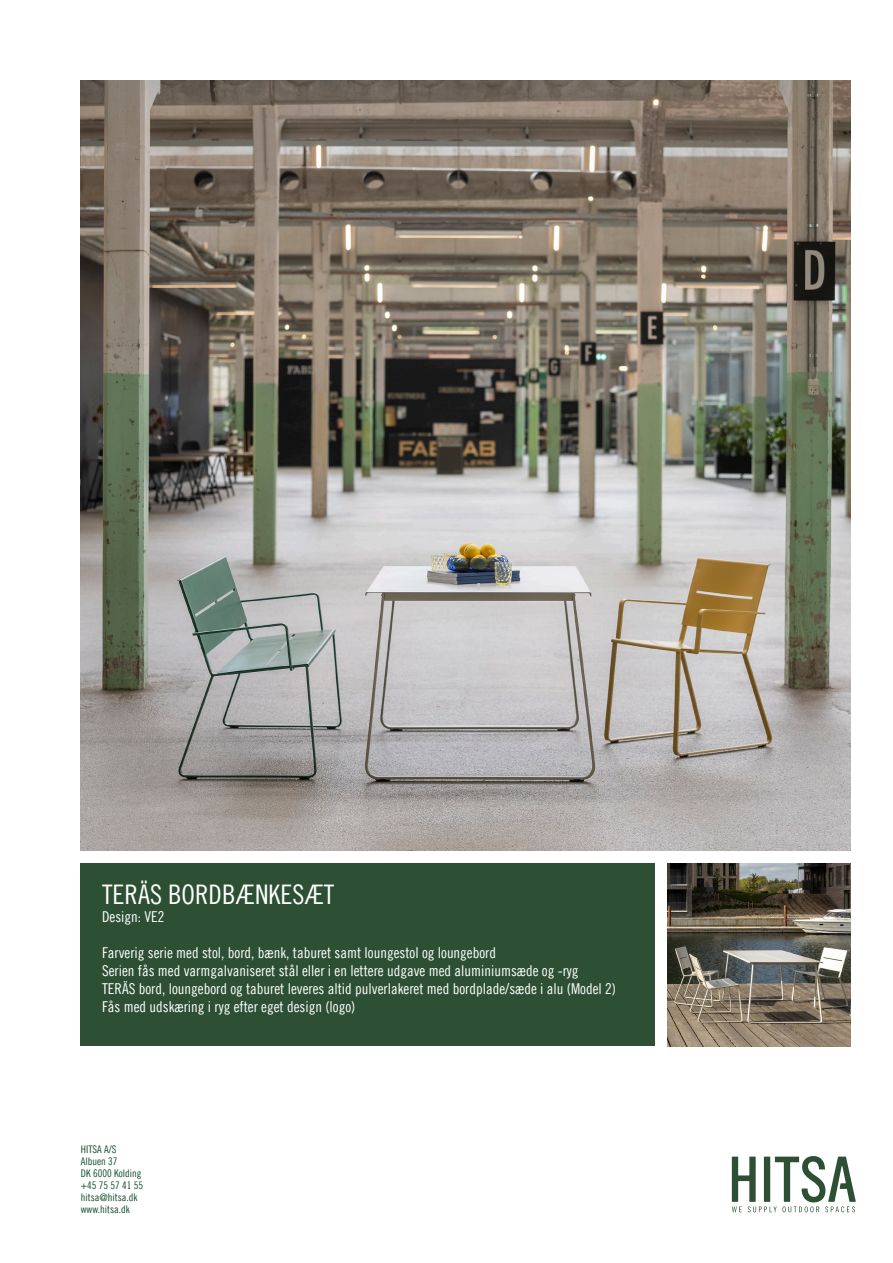
<style>
.page{position:relative;width:893px;height:1263px;background:#fff}
.page>*{position:absolute;margin:0;border:0;box-sizing:border-box;transform-origin:0 0}
.t1{font:27px "Trade Gothic LT Pro Cn 18";color:#fff}
.t2{font:15px "Trade Gothic LT Pro Cn 18";color:#fff}
.t3{font:10.5px/12px "Trade Gothic LT Pro Cn 18";color:#124e2b}
</style>
<div class="page">
<svg style="left:732px;top:1156px;width:124px;height:56px"></svg>
<img style="left:81px;top:81px;width:769px;height:769px">
<div style="left:81px;top:863px;width:574px;height:183px;background:#2d5035"></div>
<img style="left:668px;top:863px;width:182px;height:183px">
<p class="t1" style="left:102px;top:878px;width:234px">TERÄS BORDBÆNKESÆT</p>
<p class="t2" style="left:102px;top:908px;width:64px">Design: VE2</p>
<p class="t2" style="left:102px;top:944px;width:396px">Farverig serie med stol, bord, bænk, taburet samt loungestol og loungebord</p>
<p class="t2" style="left:102px;top:962px;width:478px">Serien fås med varmgalvaniseret stål eller i en lettere udgave med aluminiumsæde og -ryg</p>
<p class="t2" style="left:102px;top:980px;width:515px">TERÄS bord, loungebord og taburet leveres altid pulverlakeret med bordplade/sæde i alu (Model 2)</p>
<p class="t2" style="left:102px;top:998px;width:255px">Fås med udskæring i ryg efter eget design (logo)</p>
<p class="t3" style="left:81px;top:1143px;width:64px">HITSA A/S<br>Albuen 37<br>DK 6000 Kolding +45 75 57 41 55 hitsa@hitsa.dk www.hitsa.dk</p>
</div>
